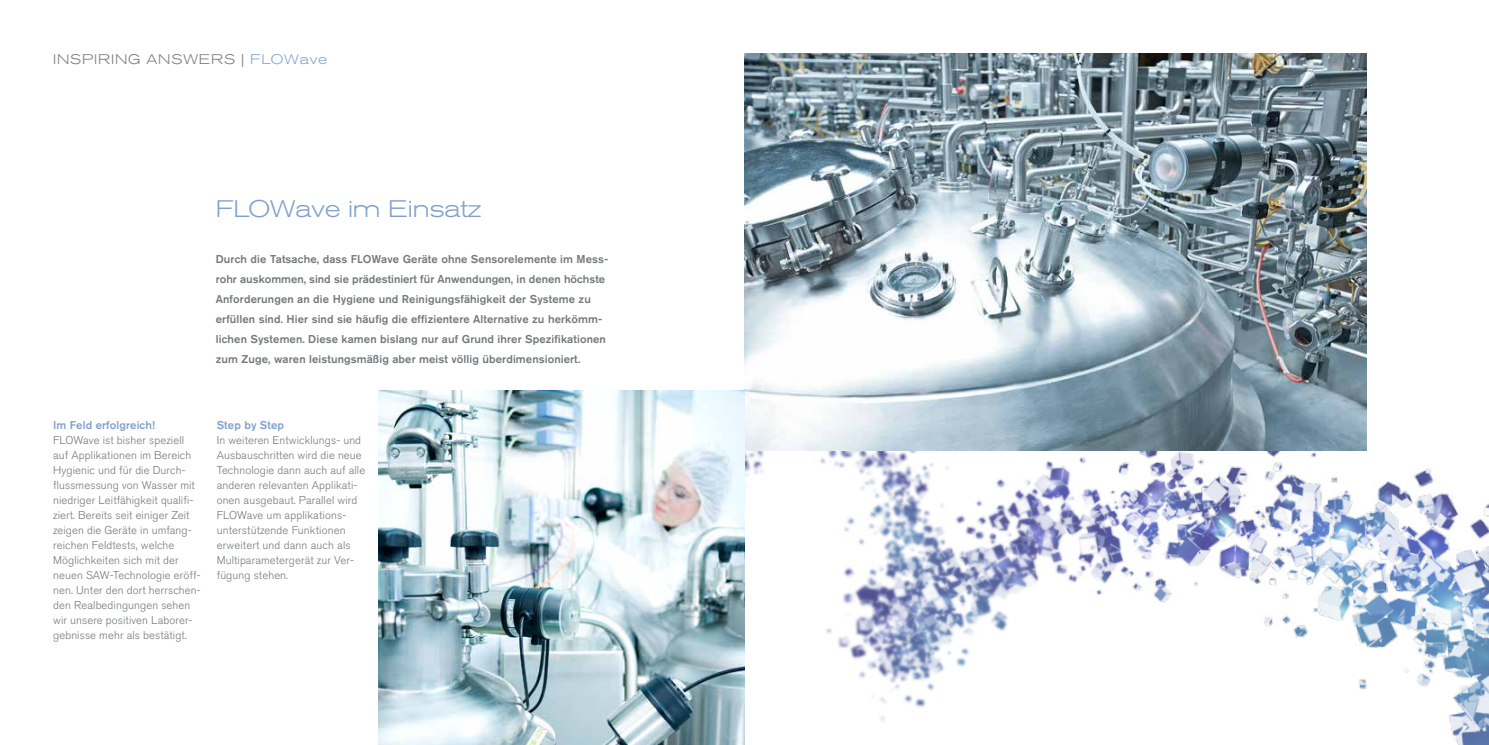
<style>
.page{position:relative;width:1489px;height:745px;background:#fff}
.page>*{position:absolute;margin:0;border:0;box-sizing:border-box;transform-origin:0 0}
.t1{font:300 expanded 23.75px "Akzidenz Grotesk BQ";color:#81a1cc}
.t2{font:300 expanded 13.75px "Akzidenz Grotesk BQ";letter-spacing:.06em;color:#72797c}
.t3{font:300 11.25px/15px "Akzidenz Grotesk BQ";letter-spacing:.01em;color:#72797c}
.t4{font:500 11.25px/20px "Akzidenz Grotesk BQ";letter-spacing:.01em;color:#72797c}
.t5{font:500 11.25px "Akzidenz Grotesk BQ";letter-spacing:.01em;color:#81a1cc}
.s1{color:#81a1cc}
</style>
<div class="page">
<img style="left:744px;top:53px;width:744px;height:691px">
<img style="left:744px;top:53px;width:622px;height:397px">
<img style="left:378px;top:390px;width:366px;height:354px">
<p class="t2" style="left:53px;top:51px;width:276px">INSPIRING ANSWERS | <span class="s1">FLOWave</span></p>
<h1 class="t1" style="left:216px;top:195px;width:267px">FLOWave im Einsatz</h1>
<p class="t4" style="left:216px;top:249px;width:394px">Durch die Tatsache, dass FLOWave Geräte ohne Sensorelemente im Mess&shy;rohr auskommen, sind sie prädestiniert für Anwendungen, in denen höchste Anforderungen an die Hygiene und Reinigungsfähigkeit der Systeme zu erfüllen sind. Hier sind sie häufig die effizientere Alternative zu herkömm&shy;lichen Systemen. Diese kamen bislang nur auf Grund ihrer Spezifikationen zum Zuge, waren leistungsmäßig aber meist völlig überdimensioniert.</p>
<p class="t5" style="left:53px;top:418px;width:103px">Im Feld erfolgreich!</p>
<p class="t3" style="left:53px;top:433px;width:149px">FLOWave ist bisher speziell auf Applikationen im Bereich<br>Hygienic und für die Durch&shy;flussmessung von Wasser mit niedriger Leitfähigkeit qualifi&shy;ziert. Bereits seit einiger Zeit zeigen die Geräte in umfang&shy;reichen Feldtests, welche<br>Möglichkeiten sich mit der neuen SAW-Technologie eröff&shy;nen. Unter den dort herrschen&shy;den Realbedingungen sehen wir unsere positiven Laborer&shy;gebnisse mehr als bestätigt.</p>
<p class="t5" style="left:217px;top:418px;width:69px">Step by Step</p>
<p class="t3" style="left:217px;top:433px;width:150px">In weiteren Entwicklungs- und<br>Ausbauschritten wird die neue<br>Technologie dann auch auf alle anderen relevanten Applikati&shy;onen ausgebaut. Parallel wird<br>FLOWave um applikations&shy;unterstützende Funktionen erweitert und dann auch als<br>Multiparametergerät zur Ver&shy;fügung stehen.</p>
</div>
